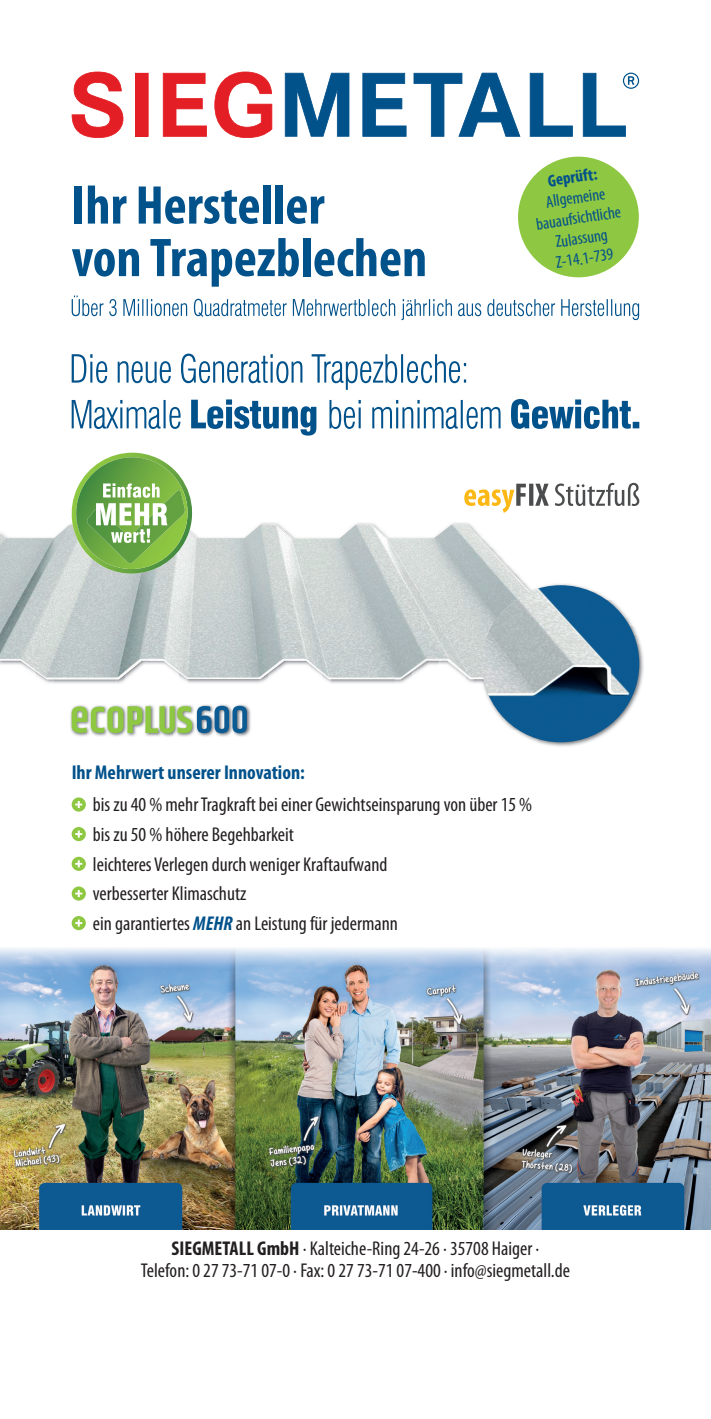
<style>
.page{position:relative;width:711px;height:1419px;background:#fff}
.page>*{position:absolute;margin:0;border:0;box-sizing:border-box;transform-origin:0 0}
.t1{font:700 condensed 55px/52.5px "Myriad Pro";color:#01518b}
.t2{font:condensed 20px/29.6px "Myriad Pro";color:#231f20}
.t3{font:700 condensed 20px "Myriad Pro";color:#01518b}
.t4{font:condensed 17.02px/20.4px "Myriad Pro";color:#01518b;text-align:center}
.t5{font:700 condensed 17.02px "Myriad Pro";color:#01518b}
.s1{font-weight:700;font-style:italic;color:#01518b}
.s2{font-weight:700}
</style>
<div class="page">
<svg style="left:72px;top:296px;width:566px;height:24px"></svg>
<svg style="left:72px;top:354px;width:394px;height:36px"></svg>
<svg style="left:72px;top:400px;width:108px;height:29px"></svg>
<svg style="left:191px;top:399px;width:125px;height:37px"></svg>
<svg style="left:329px;top:400px;width:171px;height:29px"></svg>
<svg style="left:511px;top:399px;width:128px;height:30px"></svg>
<img style="left:0;top:948px;width:710px;height:281px">
<div style="left:517px;top:157px;width:121px;height:120px;background:#8ec741;border-radius:50%"></div>
<div style="left:72px;top:797px;width:14px;height:14px;background:#8ec741;border-radius:50%"></div>
<svg style="left:75px;top:801px;width:7px;height:7px"></svg>
<div style="left:72px;top:827px;width:14px;height:14px;background:#8ec741;border-radius:50%"></div>
<svg style="left:75px;top:830px;width:7px;height:7px"></svg>
<div style="left:72px;top:857px;width:14px;height:14px;background:#8ec741;border-radius:50%"></div>
<svg style="left:75px;top:860px;width:7px;height:7px"></svg>
<svg style="left:72px;top:886px;width:14px;height:15px"></svg>
<svg style="left:75px;top:890px;width:7px;height:7px"></svg>
<div style="left:72px;top:916px;width:14px;height:14px;background:#8ec741;border-radius:50%"></div>
<svg style="left:75px;top:919px;width:7px;height:7px"></svg>
<img style="left:607px;top:600px;width:20px;height:17px">
<img style="left:624px;top:617px;width:9px;height:9px">
<img style="left:630px;top:626px;width:8px;height:9px">
<img style="left:634px;top:635px;width:6px;height:8px">
<img style="left:572px;top:643px;width:72px;height:103px">
<img style="left:563px;top:741px;width:9px;height:6px">
<img style="left:554px;top:742px;width:9px;height:5px">
<img style="left:43px;top:680px;width:11px;height:3px">
<img style="left:116px;top:680px;width:9px;height:4px">
<img style="left:259px;top:680px;width:7px;height:3px">
<img style="left:394px;top:680px;width:12px;height:4px">
<img style="left:467px;top:680px;width:7px;height:3px">
<img style="left:537px;top:739px;width:17px;height:7px">
<img style="left:474px;top:680px;width:63px;height:62px">
<img style="left:70px;top:704px;width:181px;height:33px">
<img style="left:0;top:524px;width:607px;height:156px">
<img style="left:481px;top:585px;width:158px;height:157px;border-radius:79px">
<svg style="left:68px;top:453px;width:127px;height:121px"></svg>
<svg style="left:72px;top:706px;width:175px;height:27px;background:#98ba93"></svg>
<svg style="left:464px;top:483px;width:175px;height:30px"></svg>
<svg style="left:72px;top:72px;width:51px;height:66px"></svg>
<svg style="left:135px;top:73px;width:13px;height:64px"></svg>
<svg style="left:163px;top:73px;width:44px;height:64px"></svg>
<svg style="left:214px;top:72px;width:58px;height:66px"></svg>
<svg style="left:362px;top:73px;width:44px;height:64px"></svg>
<svg style="left:413px;top:73px;width:107px;height:64px"></svg>
<svg style="left:529px;top:73px;width:43px;height:64px"></svg>
<svg style="left:284px;top:73px;width:65px;height:64px"></svg>
<svg style="left:582px;top:73px;width:56px;height:64px"></svg>
<h1 class="t1" style="left:72px;top:178px;width:357px">Ihr Hersteller<br>von Trapezblechen</h1>
<p class="t5" style="left:546px;top:171px;width:51px;rotate:-9deg">Geprüft:</p>
<p class="t4" style="left:531px;top:194px;width:87px;rotate:-9deg">Allgemeine bauaufsichtliche<br>Zulassung<br>Z-14.1-739</p>
<p class="t3" style="left:72px;top:760px;width:234px">Ihr Mehrwert unserer Innovation:</p>
<p class="t2" style="left:93px;top:790px;width:440px">bis zu 40 % mehr Tragkraft bei einer Gewichtseinsparung von über 15 % bis zu 50 % höhere Begehbarkeit<br>leichteres Verlegen durch weniger Kraftaufwand<br>verbesserter Klimaschutz<br>ein garantiertes <span class="s1">MEHR</span> an Leistung für jedermann</p>
<p class="t2" style="left:141px;top:1238px;width:430px;line-height:21.2px;text-align:center"><span class="s2">SIEGMETALL GmbH</span> · Kalteiche-Ring 24-26 · 35708 Haiger ·<br>Telefon: 0 27 73-71 07-0 · Fax: 0 27 73-71 07-400 · info@siegmetall.de</p>
</div>
